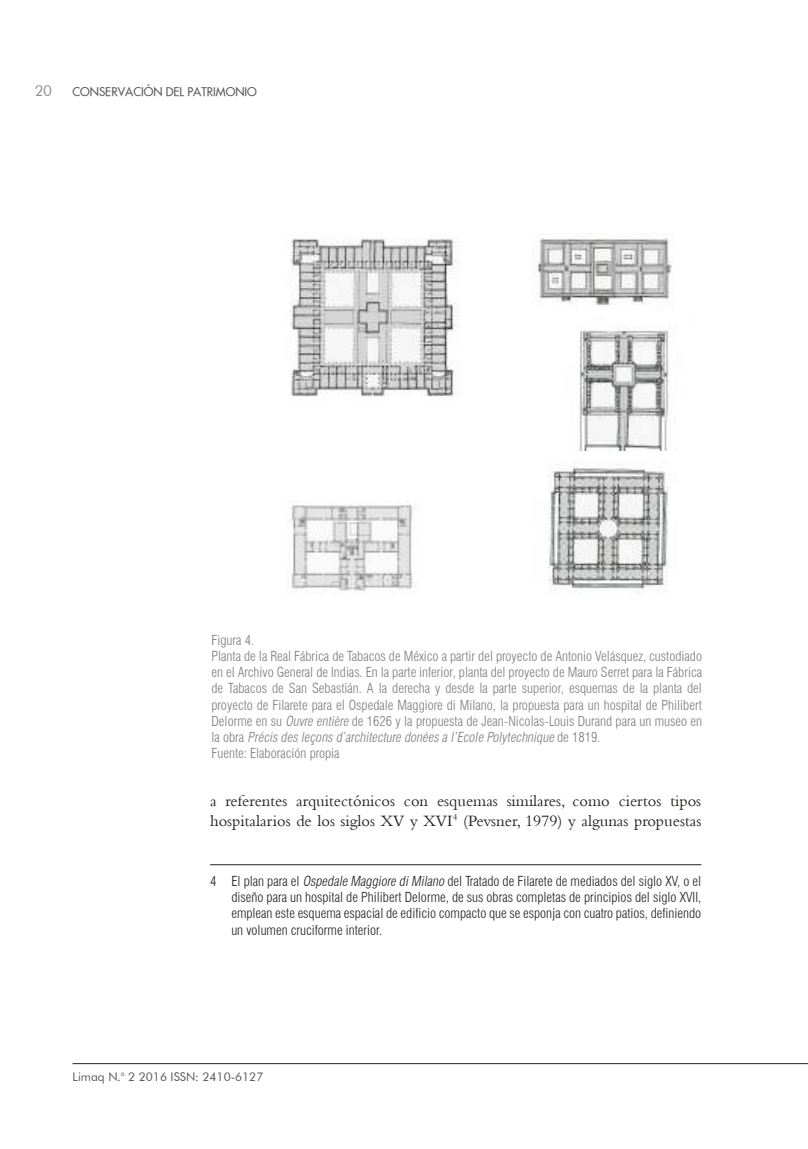
<style>
.page{position:relative;width:808px;height:1149px;background:#fff}
.page>*{position:absolute;margin:0;border:0;box-sizing:border-box;transform-origin:0 0}
.t1{font:16.5px/19.5px "Bembo";color:#241f1f}
.t2{font:15px "Futura BT";color:#241f1f}
.t3{font:300 condensed 13.5px/16.2px "Swiss 721 BT";color:#7d7c7e}
.t4{font:300 condensed 13.5px/16.2px "Swiss 721 BT";color:#241f1f;text-align:justify}
.t5{font:12px "Futura BT";color:#5a5758}
.t6{font:12px "Fusi Normal";color:#5a5758}
.s1{font-style:italic}
</style>
<div class="page">
<hr style="left:73px;top:1063px;width:735px;height:1px;background:#241f1f">
<hr style="left:210px;top:864px;width:491px;height:1px;background:#241f1f">
<img style="left:538px;top:234px;width:134px;height:71px">
<img style="left:578px;top:327px;width:97px;height:124px">
<img style="left:548px;top:464px;width:121px;height:130px">
<img style="left:290px;top:238px;width:170px;height:158px">
<img style="left:288px;top:501px;width:127px;height:92px">
<p class="t2" style="left:34px;top:82px;width:19px">20</p>
<p class="t6" style="left:73px;top:84px;width:186px">CONSERVACIÓN DEL PATRIMONIO</p>
<p class="t3" style="left:211px;top:631px;width:492px">Figura 4.<br>Planta de la Real Fábrica de Tabacos de México a partir del proyecto de Antonio Velásquez, custodiado en el Archivo General de Indias. En la parte inferior, planta del proyecto de Mauro Serret para la Fábrica de Tabacos de San Sebastián. A la derecha y desde la parte superior, esquemas de la planta del proyecto de Filarete para el Ospedale Maggiore di Milano, la propuesta para un hospital de Philibert Delorme en su <span class="s1">Ouvre entière</span> de 1626 y la propuesta de Jean-Nicolas-Louis Durand para un museo en l a o b r a <span class="s1">Précis des leçons d’architecture donées a l’Ecole Polytechnique</span> d e 1 8 1 9 .<br>Fuente: Elaboración propia</p>
<p class="t1" style="left:210px;top:791px;width:493px">a referentes arquitectónicos con esquemas similares, como ciertos tipos hospitalarios de los siglos XV y XVI<sup>4</sup> (Pevsner, 1979) y algunas propuestas</p>
<p class="t4" style="left:231px;top:873px;width:471px;text-indent:-21px">4 El plan para el <span class="s1">Ospedale Maggiore diMilano</span> del Tratado de Filarete de mediados del siglo XV, o el diseño para un hospital de Philibert Delorme, de sus obras completas de principios del siglo XVII, emplean este esquema espacial de edificio compacto que se esponja con cuatro patios, definiendo un volumen cruciforme interior.</p>
<p class="t5" style="left:73px;top:1069px;width:192px">Limaq N.° 2 2016 ISSN: 2410-6127</p>
</div>
